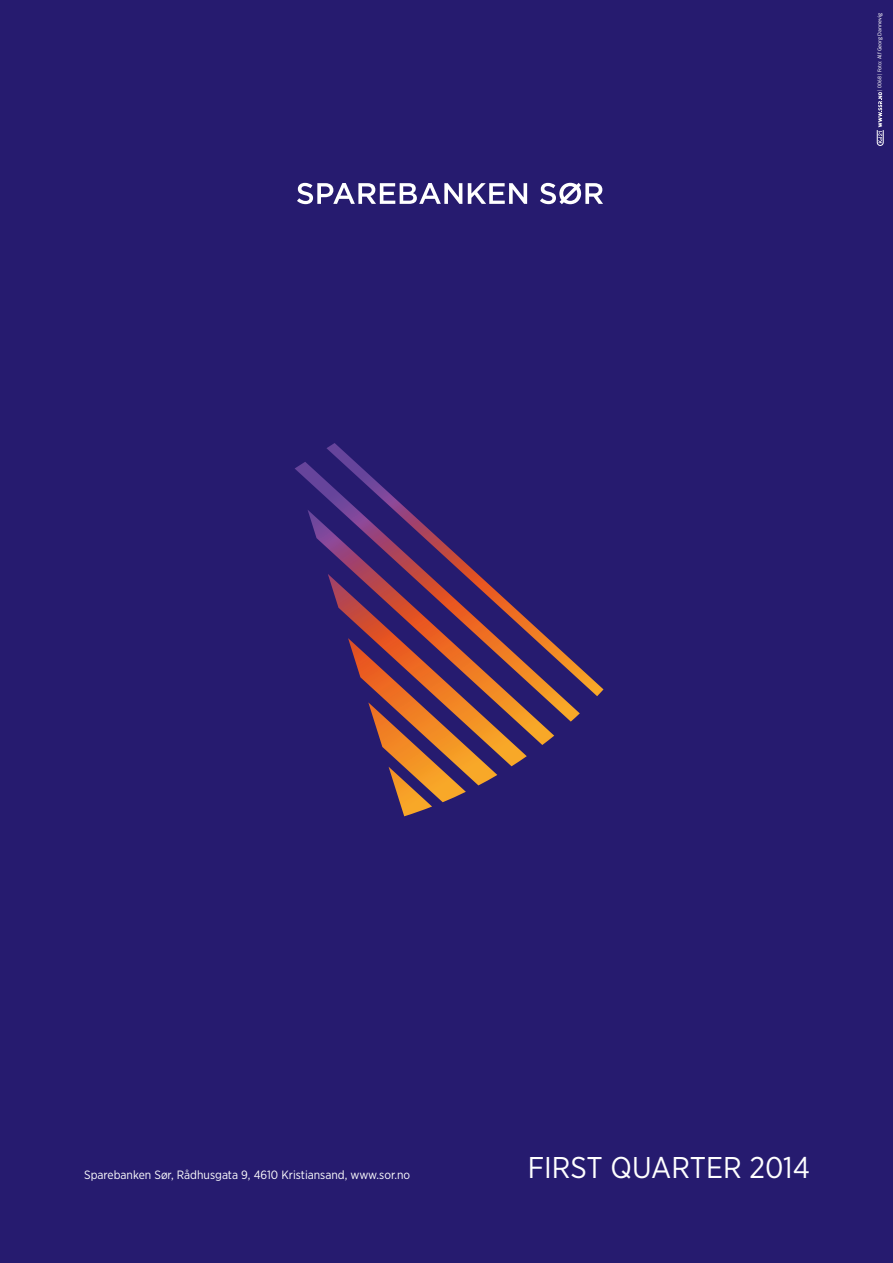
<style>
.page{position:relative;width:893px;height:1263px;background:#261b6f}
.page>*{position:absolute;margin:0;border:0;box-sizing:border-box;transform-origin:0 0}
.t1{font:30px "Gotham Narrow";color:#fff}
.t2{font:12px "Gotham Narrow";color:#fff}
.t3{font:5.4px "Asap";color:#fff}
</style>
<div class="page">
<svg style="left:374px;top:722px;width:153px;height:94px"></svg>
<svg style="left:326px;top:443px;width:277px;height:253px"></svg>
<svg style="left:295px;top:462px;width:285px;height:260px"></svg>
<svg style="left:297px;top:183px;width:165px;height:21px"></svg>
<svg style="left:468px;top:183px;width:59px;height:21px"></svg>
<svg style="left:540px;top:183px;width:63px;height:21px"></svg>
<svg style="left:877px;top:92px;width:6px;height:54px"></svg>
<p class="t3" style="left:876px;top:91px;width:79px;rotate:-90deg">| 0068 | Foto: Alf Georg Dannevig</p>
<p class="t2" style="left:84px;top:1167px;width:327px">Sparebanken Sør, Rådhusgata 9, 4610 Kristiansand, www.sor.no</p>
<h1 class="t1" style="left:528px;top:1149px;width:284px">FIRST QUARTER 2014</h1>
</div>
